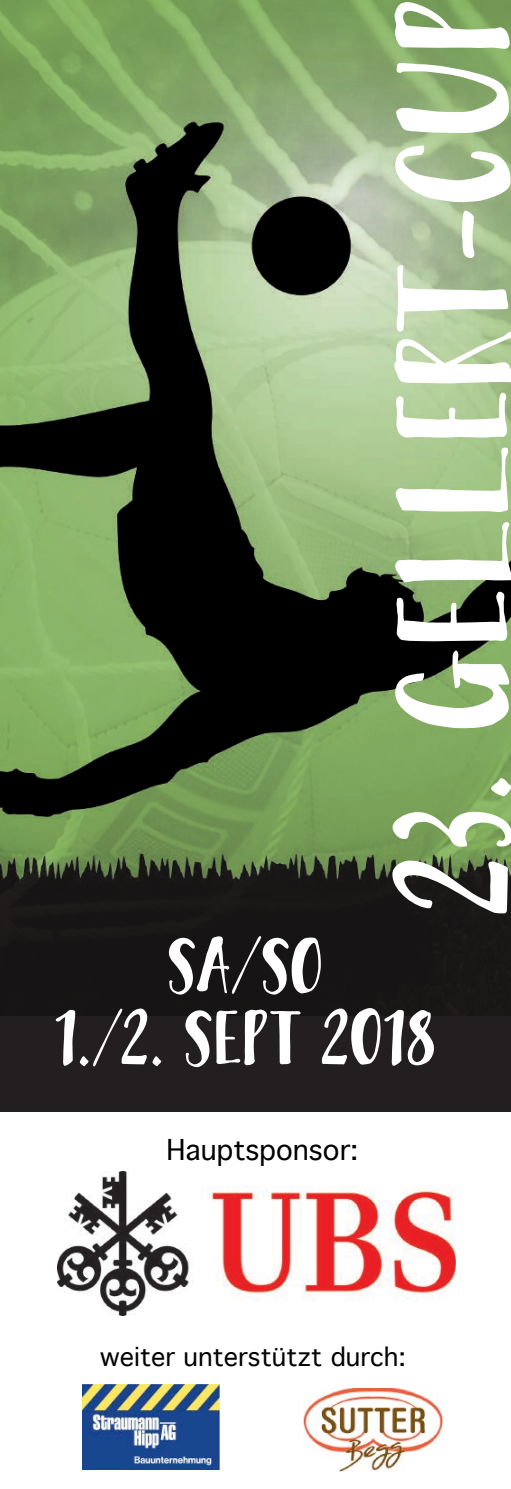
<style>
.page{position:relative;width:511px;height:1489px;background:#fff}
.page>*{position:absolute;margin:0;border:0;box-sizing:border-box;transform-origin:0 0}
.t1{font:155px "Bambusa Pro Basic";color:#fff}
.t2{font:75px/72.5px "Bambusa Pro Basic";letter-spacing:-.01em;color:#fff;text-align:center}
.t3{font:300 27.5px "Thonburi";color:#000}
.t4{font:300 25px "Thonburi";color:#000}
</style>
<div class="page">
<div style="left:0;top:935px;width:510px;height:176px;background:#231f20"></div>
<img style="left:0;top:0;width:510px;height:1015px">
<img style="left:57px;top:1171px;width:398px;height:144px">
<img style="left:303px;top:1388px;width:139px;height:83px">
<img style="left:82px;top:1384px;width:137px;height:85px">
<h1 class="t1" style="left:362px;top:916px;width:918px;rotate:-90deg">23. GELLERT-CUP</h1>
<h2 class="t2" style="left:53px;top:929px;width:384px">SA/SO<br>1./2. SEPT 2018</h2>
<p class="t3" style="left:166px;top:1134px;width:193px">Hauptsponsor:</p>
<p class="t4" style="left:100px;top:1342px;width:307px">weiter unterstützt durch:</p>
</div>
